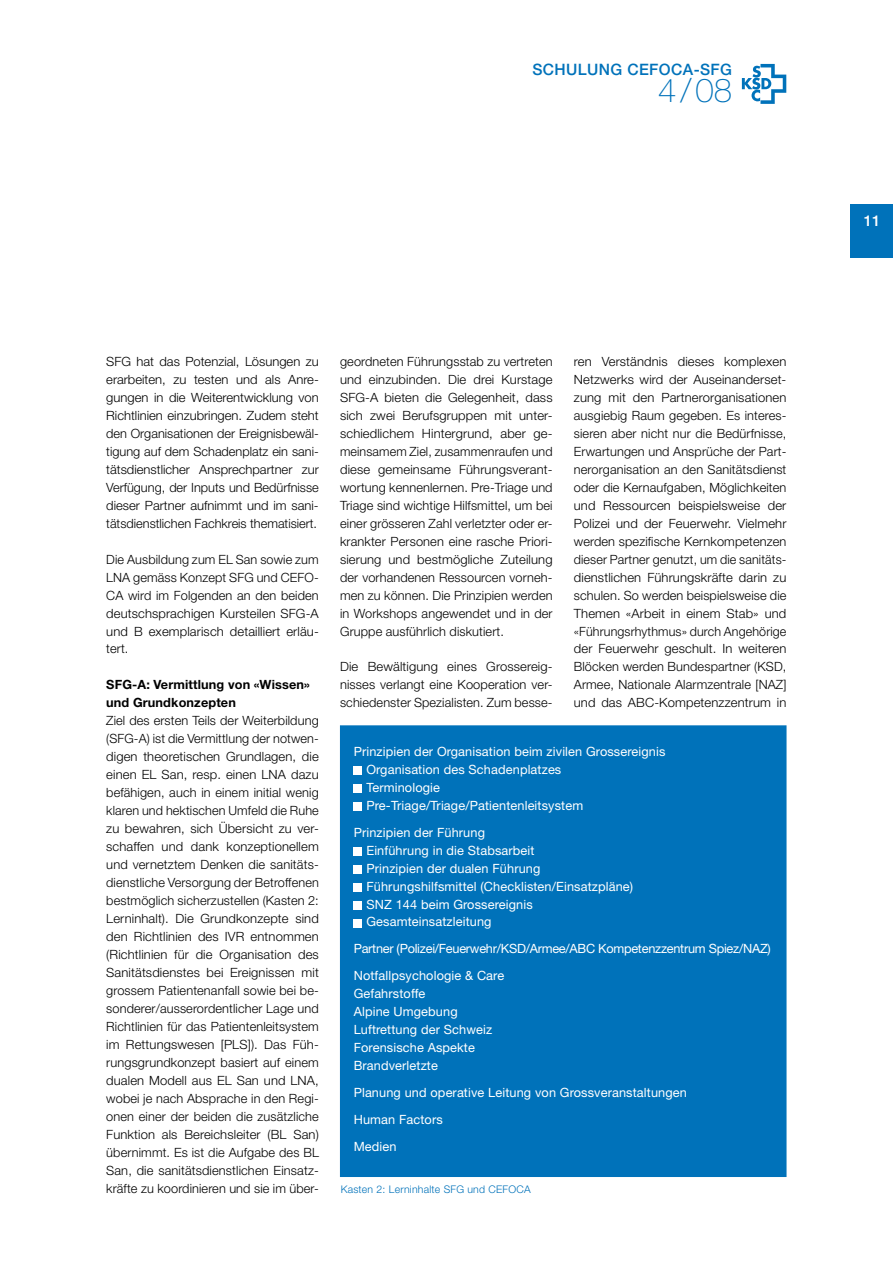
<style>
.page{position:relative;width:893px;height:1263px;background:#fff}
.page>*{position:absolute;margin:0;border:0;box-sizing:border-box;transform-origin:0 0}
.t1{font:100 33px "Helvetica Neue LT Std";color:#0072ba}
.t2{font:500 15.75px "Helvetica Neue LT Std";letter-spacing:.025em;color:#0072ba}
.t3{font:500 15px "Helvetica Neue LT Std";color:#fff}
.t4{font:300 12.75px/18px "Helvetica Neue LT Std";letter-spacing:.01em;color:#000;text-align:justify}
.t5{font:12.75px/18px "Helvetica Neue LT Std";letter-spacing:.01em;color:#fff}
.t6{font:12.75px/27px "Helvetica Neue LT Std";letter-spacing:-.02em;color:#fff}
.t7{font:700 12.75px/18px "Helvetica Neue LT Std";letter-spacing:.01em;color:#000}
.t8{font:300 10.5px "Helvetica Neue LT Std";letter-spacing:.02em;color:#0072ba}
</style>
<div class="page">
<svg style="left:742px;top:64px;width:44px;height:40px"></svg>
<div style="left:850px;top:204px;width:43px;height:54px;background:#0072ba"></div>
<div style="left:340px;top:726px;width:446px;height:451px;background:#0072ba"></div>
<div style="left:353px;top:766px;width:8px;height:8px;background:#fff"></div>
<div style="left:353px;top:784px;width:8px;height:8px;background:#fff"></div>
<div style="left:353px;top:802px;width:8px;height:8px;background:#fff"></div>
<div style="left:353px;top:847px;width:8px;height:8px;background:#fff"></div>
<div style="left:353px;top:865px;width:8px;height:8px;background:#fff"></div>
<div style="left:353px;top:883px;width:8px;height:8px;background:#fff"></div>
<div style="left:353px;top:901px;width:8px;height:8px;background:#fff"></div>
<div style="left:353px;top:919px;width:8px;height:8px;background:#fff"></div>
<p class="t2" style="left:532px;top:64px;width:201px">SCHULUNG CEFOCA-SFG</p>
<h1 class="t1" style="left:658px;top:71px;width:76px">4 / 08</h1>
<p class="t4" style="left:106px;top:353px;width:214px">SFG hat das Potenzial, Lösungen zu erarbeiten, zu testen und als Anre&shy;gungen in die Weiterentwicklung von Richtlinien einzubringen. Zudem steht den Organisationen der Ereignisbewäl&shy;tigung auf dem Schadenplatz ein sani&shy;tätsdienstlicher Ansprechpartner zur Verfügung, der Inputs und Bedürfnisse dieser Partner aufnimmt und im sani&shy;tätsdienstlichen Fachkreis thematisiert.</p>
<p class="t4" style="left:106px;top:551px;width:214px">Die Ausbildung zum EL San sowie zum LNA gemäss Konzept SFG und CEFO-CA wird im Folgenden an den beiden deutschsprachigen Kursteilen SFG-A und B exemplarisch detailliert erläu&shy;tert.</p>
<p class="t7" style="left:106px;top:677px;width:205px">SFG-A: Vermittlung von «Wissen» und Grundkonzepten</p>
<p class="t4" style="left:106px;top:713px;width:214px">Ziel des ersten Teils der Weiterbildung (SFG-A) ist die Vermittlung der notwen&shy;digen theoretischen Grundlagen, die einen EL San, resp. einen LNA dazu befähigen, auch in einem initial wenig klaren und hektischen Umfeld die Ruhe zu bewahren, sich Übersicht zu ver&shy;schaffen und dank konzeptionellem und vernetztem Denken die sanitäts&shy;dienstliche Versorgung der Betroffenen bestmöglich sicherzustellen (Kasten 2:<br>Lerninhalt). Die Grundkonzepte sind den Richtlinien des IVR entnommen (Richtlinien für die Organisation des Sanitätsdienstes bei Ereignissen mit grossem Patientenanfall sowie bei be&shy;sonderer/ausserordentlicher Lage und Richtlinien für das Patientenleitsystem im Rettungswesen [PLS]). Das Füh&shy;rungsgrundkonzept basiert auf einem dualen Modell aus EL San und LNA, wobei je nach Absprache in den Regi&shy;onen einer der beiden die zusätzliche Funktion als Bereichsleiter (BL San) übernimmt. Es ist die Aufgabe des BL San, die sanitätsdienstlichen Einsatz&shy;kräfte zu koordinieren und sie im über-</p>
<p class="t4" style="left:340px;top:353px;width:214px">geordneten Führungsstab zu vertreten und einzubinden. Die drei Kurstage SFG-A bieten die Gelegenheit, dass sich zwei Berufsgruppen mit unter&shy;schiedlichem Hintergrund, aber ge&shy;meinsamem Ziel, zusammenraufen und diese gemeinsame Führungsverant&shy;wortung kennenlernen. Pre-Triage und Triage sind wichtige Hilfsmittel, um bei einer grösseren Zahl verletzter oder er&shy;krankter Personen eine rasche Priori&shy;sierung und bestmögliche Zuteilung der vorhandenen Ressourcen vorneh&shy;men zu können. Die Prinzipien werden in Workshops angewendet und in der Gruppe ausführlich diskutiert.</p>
<p class="t4" style="left:340px;top:659px;width:214px">Die Bewältigung eines Grossereig&shy;nisses verlangt eine Kooperation ver&shy;schiedenster Spezialisten. Zum besse-</p>
<p class="t4" style="left:574px;top:353px;width:214px">ren Verständnis dieses komplexen Netzwerks wird der Auseinanderset&shy;zung mit den Partnerorganisationen ausgiebig Raum gegeben. Es interes&shy;sieren aber nicht nur die Bedürfnisse, Erwartungen und Ansprüche der Part&shy;nerorganisation an den Sanitätsdienst oder die Kernaufgaben, Möglichkeiten und Ressourcen beispielsweise der Polizei und der Feuerwehr. Vielmehr werden spezifische Kernkompetenzen dieser Partner genutzt, um die sanitäts&shy;dienstlichen Führungskräfte darin zu schulen. So werden beispielsweise die Themen «Arbeit in einem Stab» und «Führungsrhythmus» durch Angehörige der Feuerwehr geschult. In weiteren Blöcken werden Bundespartner (KSD, Armee, Nationale Alarmzentrale [NAZ] und das ABC-Kompetenzzentrum in</p>
<p class="t5" style="left:366px;top:743px;width:301px;text-indent:-13px">Prinzipien der Organisation beim zivilen Grossereignis Organisation des Schadenplatzes<br>Terminologie<br>Pre-Triage/Triage/Patientenleitsystem</p>
<p class="t5" style="left:366px;top:824px;width:268px;text-indent:-13px">Prinzipien der Führung<br>Einführung in die Stabsarbeit<br>Prinzipien der dualen Führung<br>Führungshilfsmittel (Checklisten/Einsatzpläne)<br>SNZ 144 beim Grossereignis<br>Gesamteinsatzleitung</p>
<p class="t6" style="left:354px;top:936px;width:419px">Partner (Polizei/Feuerwehr/KSD/Armee/ABC Kompetenzzentrum Spiez/NAZ)<br>Notfallpsychologie &amp; Care</p>
<p class="t5" style="left:354px;top:986px;width:140px">Gefahrstoffe<br>Alpine Umgebung<br>Luftrettung der Schweiz<br>Forensische Aspekte<br>Brandverletzte</p>
<p class="t5" style="left:354px;top:1080px;width:335px;line-height:27px">Planung und operative Leitung von Grossveranstaltungen<br>Human Factors<br>Medien</p>
<p class="t8" style="left:341px;top:1185px;width:191px">Kasten 2: Lerninhalte SFG und CEFOCA</p>
<p class="t3" style="left:864px;top:215px;width:18px">11</p>
</div>
